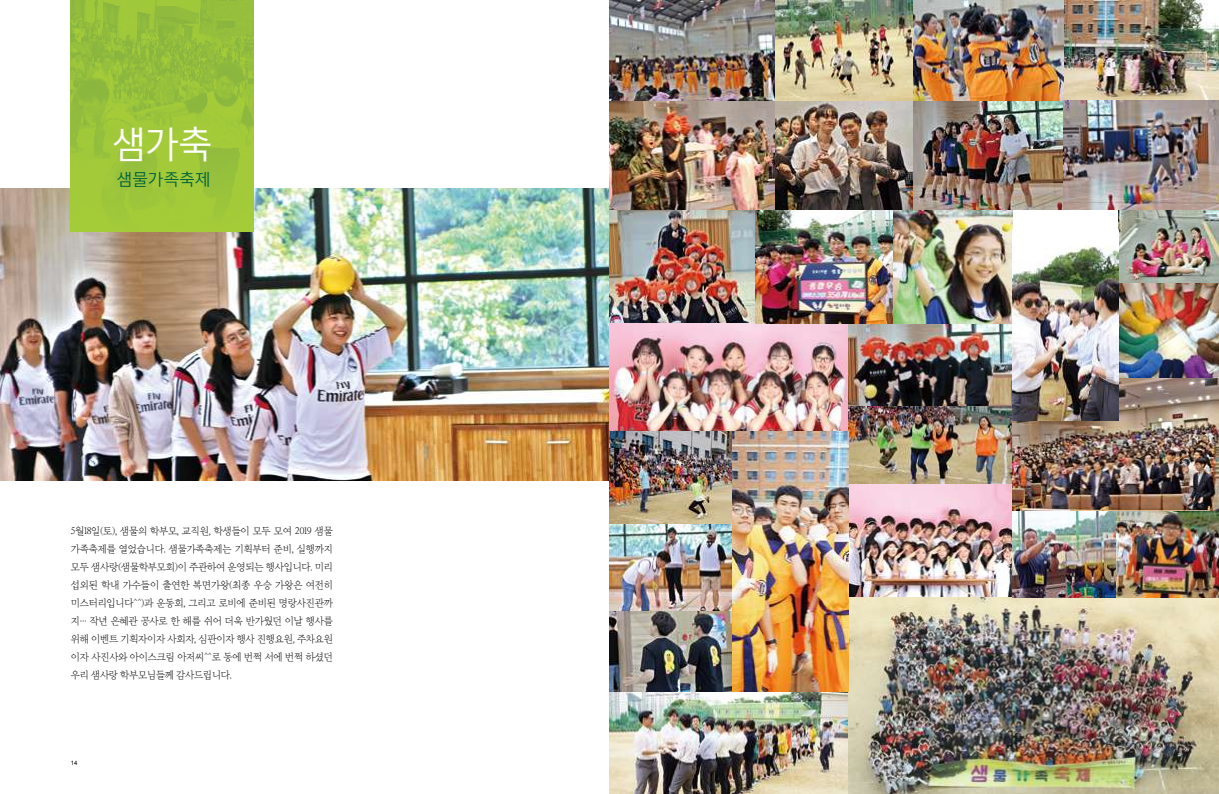
<style>
.page{position:relative;width:1219px;height:794px;background:#fff}
.page>*{position:absolute;margin:0;border:0;box-sizing:border-box;transform-origin:0 0}
.t1{font:36px "Yoon Gothic Pro 740";color:#fff;scale:.96 1}
.t2{font:16px "Yoon Gothic Pro 740";letter-spacing:.06em;color:#00633a}
.t3{font:10px/18px "Yoon Myungjo Pro 720";letter-spacing:-.03em;color:#000;text-align:justify;scale:.96 1}
.t4{font:6px "Arial";color:#000}
</style>
<div class="page">
<img style="left:0;top:189px;width:609px;height:291px">
<img style="left:609px;top:209px;width:403px;height:115px">
<img style="left:848px;top:405px;width:164px;height:193px">
<img style="left:609px;top:324px;width:239px;height:107px">
<img style="left:609px;top:692px;width:239px;height:102px">
<img style="left:1118px;top:209px;width:101px;height:169px">
<img style="left:848px;top:598px;width:371px;height:196px">
<img style="left:848px;top:324px;width:164px;height:81px">
<img style="left:1012px;top:378px;width:207px;height:220px">
<img style="left:731px;top:431px;width:117px;height:261px">
<img style="left:609px;top:431px;width:122px;height:93px">
<img style="left:609px;top:524px;width:122px;height:168px">
<img style="left:609px;top:0;width:610px;height:209px">
<img style="left:1012px;top:246px;width:106px;height:174px">
<img style="left:71px;top:0;width:183px;height:231px">
<h1 class="t1" style="left:113px;top:121px;width:104px">샘가축</h1>
<h2 class="t2" style="left:117px;top:169px;width:95px">샘물가족축제</h2>
<p class="t3" style="left:71px;top:521px;width:275px">5월18일(토), 샘물의 학부모, 교직원, 학생들이 모두 모여 2019 샘물 가족축제를 열었습니다. 샘물가족축제는 기획부터 준비, 실행까지 모두 샘사랑(샘물학부모회)이 주관하여 운영되는 행사입니다. 미리 섭외된 학내 가수들이 출연한 복면가왕(최종 우승 가왕은 여전히 미스터리입니다^^)과 운동회, 그리고 로비에 준비된 명랑사진관까 지… 작년 은혜관 공사로 한 해를 쉬어 더욱 반가웠던 이날 행사를 위해 이벤트 기획자이자 사회자, 심판이자 행사 진행요원, 주차요원 이자 사진사와 아이스크림 아저씨^^로 동에 번쩍 서에 번쩍 하셨던 우리 샘사랑 학부모님들께 감사드립니다.</p>
<p class="t4" style="left:71px;top:758px;width:8px">14</p>
</div>
